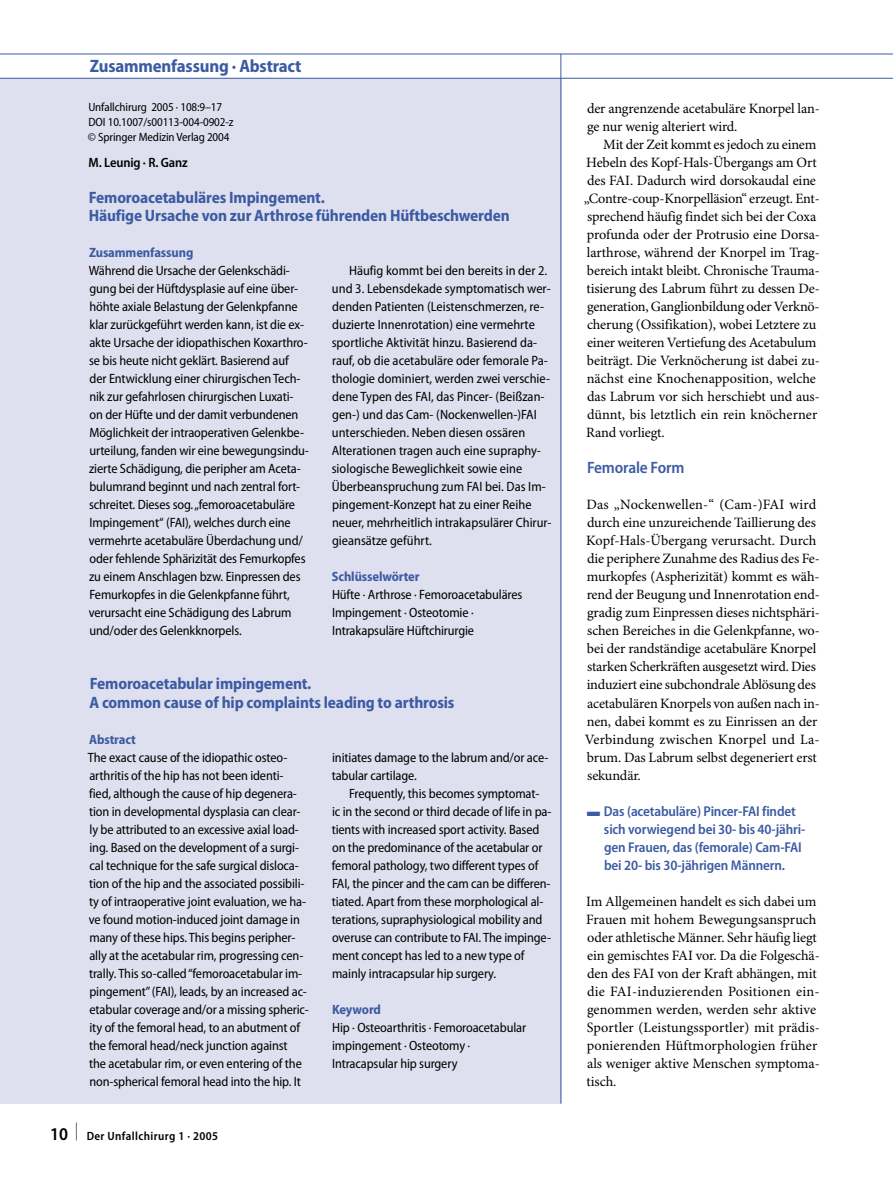
<style>
.page{position:relative;width:893px;height:1178px;background:#fff}
.page>*{position:absolute;margin:0;border:0;box-sizing:border-box;transform-origin:0 0}
.t1{font:700 semi-condensed 18px "Myriad Pro";letter-spacing:-.01em;color:#3c5ba3}
.t2{font:700 semi-condensed 16.5px/18px "Myriad Pro";letter-spacing:-.01em;color:#3c5ba3}
.t3{font:600 semi-condensed 16.5px "Myriad Pro";letter-spacing:-.01em;color:#3c5ba3}
.t4{font:14.25px/18px "Minion Pro";letter-spacing:-.01em;color:#000}
.t5{font:600 semi-condensed 14.25px/18px "Myriad Pro";letter-spacing:-.01em;color:#3c5ba3}
.t6{font:semi-condensed 13.5px/18px "Myriad Pro";letter-spacing:-.01em;color:#000}
.t7{font:700 semi-condensed 13.5px "Myriad Pro";letter-spacing:-.01em;color:#3c5ba3}
.t8{font:600 semi-condensed 13.5px "Myriad Pro";letter-spacing:-.01em;color:#000}
.t9{font:semi-condensed 12px/15px "Myriad Pro";letter-spacing:-.01em;color:#000}
.t10{font:600 semi-condensed 12px "Myriad Pro";letter-spacing:.03em;color:#000}
.s1{font-size:18px}
.s2{font-family:"S Buttons";font-weight:400;font-stretch:normal}
</style>
<div class="page">
<div style="left:0;top:78px;width:561px;height:1025px;background:#dfe0ef"></div>
<hr style="left:560px;top:54px;width:1px;height:1049px;background:#3c5ba3">
<hr style="left:0;top:54px;width:893px;height:1px;background:#3c5ba3">
<hr style="left:0;top:78px;width:893px;height:1px;background:#3c5ba3">
<h1 class="t1" style="left:90px;top:56px;width:213px">Zusammenfassung · Abstract</h1>
<p class="t9" style="left:88px;top:100px;width:147px">Unfallchirurg 2005 · 108:9–17<br>DOI 10.1007/s00113-004-0902-z © Springer Medizin Verlag 2004</p>
<p class="t8" style="left:89px;top:155px;width:101px">M. Leunig · R. Ganz</p>
<p class="t2" style="left:89px;top:189px;width:422px">Femoroacetabuläres Impingement.<br>Häufige Ursache von zur Arthrose führenden Hüftbeschwerden</p>
<p class="t7" style="left:89px;top:245px;width:106px">Zusammenfassung</p>
<p class="t6" style="left:89px;top:262px;width:222px">Während die Ursache der Gelenkschädi&shy;gung bei der Hüftdysplasie auf eine über&shy;höhte axiale Belastung der Gelenkpfanne klar zurückgeführt werden kann, ist die ex&shy;akte Ursache der idiopathischen Koxarthro&shy;se bis heute nicht geklärt. Basierend auf der Entwicklung einer chirurgischen Tech&shy;nik zur gefahrlosen chirurgischen Luxati&shy;on der Hüfte und der damit verbundenen Möglichkeit der intraoperativen Gelenkbe&shy;urteilung, fanden wir eine bewegungsindu&shy;zierte Schädigung, die peripher am Aceta&shy;bulumrand beginnt und nach zentral fort&shy;schreitet. Dieses sog. „femoroacetabuläre Impingement“ (FAI), welches durch eine vermehrte acetabuläre Überdachung und/ oder fehlende Sphärizität des Femurkopfes zu einem Anschlagen bzw. Einpressen des Femurkopfes in die Gelenkpfanne führt, verursacht eine Schädigung des Labrum und/oder des Gelenkknorpels.</p>
<p class="t6" style="left:332px;top:262px;width:221px;text-indent:17px">Häufig kommt bei den bereits in der 2. und 3. Lebensdekade symptomatisch wer&shy;denden Patienten (Leistenschmerzen, re&shy;duzierte Innenrotation) eine vermehrte sportliche Aktivität hinzu. Basierend da&shy;rauf, ob die acetabuläre oder femorale Pa&shy;thologie dominiert, werden zwei verschie&shy;dene Typen des FAI, das Pincer- (Beißzan&shy;gen-) und das Cam- (Nockenwellen-)FAI unterschieden. Neben diesen ossären Alterationen tragen auch eine supraphy&shy;siologische Beweglichkeit sowie eine Überbeanspruchung zum FAI bei. Das Im&shy;pingement-Konzept hat zu einer Reihe neuer, mehrheitlich intrakapsulärer Chirur&shy;gieansätze geführt.</p>
<p class="t7" style="left:332px;top:569px;width:89px">Schlüsselwörter</p>
<p class="t6" style="left:332px;top:586px;width:192px">Hüfte · Arthrose · Femoroacetabuläres<br>Impingement · Osteotomie ·<br>Intrakapsuläre Hüftchirurgie</p>
<p class="t2" style="left:89px;top:675px;width:367px">Femoroacetabular impingement.<br>A common cause of hip complaints leading to arthrosis</p>
<p class="t7" style="left:89px;top:731px;width:48px">Abstract</p>
<p class="t6" style="left:88px;top:748px;width:222px">The exact cause of the idiopathic osteo&shy;arthritis of the hip has not been identi-<br>fied, although the cause of hip degenera&shy;tion in developmental dysplasia can clear&shy;ly be attributed to an excessive axial load&shy;ing. Based on the development of a surgi&shy;cal technique for the safe surgical disloca&shy;tion of the hip and the associated possibili&shy;ty of intraoperative joint evaluation, we ha&shy;ve found motion-induced joint damage in many of these hips. This begins peripher&shy;ally at the acetabular rim, progressing cen&shy;trally. This so-called “femoroacetabular im&shy;pingement” (FAI), leads, by an increased ac&shy;etabular coverage and/or a missing spheric&shy;ity of the femoral head, to an abutment of the femoral head/neck junction against<br>the acetabular rim, or even entering of the non-spherical femoral head into the hip. It</p>
<p class="t6" style="left:332px;top:748px;width:218px">initiates damage to the labrum and/or ace&shy;tabular cartilage.</p>
<p class="t6" style="left:332px;top:784px;width:221px;text-indent:17px">Frequently, this becomes symptomat-<br>ic in the second or third decade of life in pa&shy;tients with increased sport activity. Based on the predominance of the acetabular or femoral pathology, two different types of FAI, the pincer and the cam can be differen&shy;tiated. Apart from these morphological al&shy;terations, supraphysiological mobility and overuse can contribute to FAI. The impinge&shy;ment concept has led to a new type of mainly intracapsular hip surgery.</p>
<p class="t7" style="left:332px;top:1001px;width:50px">Keyword</p>
<p class="t6" style="left:332px;top:1018px;width:196px">Hip · Osteoarthritis · Femoroacetabular impingement · Osteotomy ·<br>Intracapsular hip surgery</p>
<p class="t10" style="left:50px;top:1129px;width:170px"><span class="s1">10 </span><sup>|</sup> Der Unfallchirurg 1 · 2005</p>
<p class="t4" style="left:587px;top:100px;width:234px">der angrenzende acetabuläre Knorpel lan&shy;ge nur wenig alteriert wird.</p>
<p class="t4" style="left:584px;top:136px;width:238px;text-indent:19px">Mit der Zeit kommt es jedoch zu einem Hebeln des Kopf-Hals-Übergangs am Ort des FAI. Dadurch wird dorsokaudal eine „Contre-coup-Knorpelläsion“ erzeugt. Ent&shy;sprechend häufig findet sich bei der Coxa profunda oder der Protrusio eine Dorsa&shy;larthrose, während der Knorpel im Trag&shy;bereich intakt bleibt. Chronische Trauma&shy;tisierung des Labrum führt zu dessen De&shy;generation, Ganglionbildung oder Verknö&shy;cherung (Ossifikation), wobei Letztere zu einer weiteren Vertiefung des Acetabulum beiträgt. Die Verknöcherung ist dabei zu&shy;nächst eine Knochenapposition, welche das Labrum vor sich herschiebt und aus&shy;dünnt, bis letztlich ein rein knöcherner Rand vorliegt.</p>
<p class="t3" style="left:587px;top:459px;width:99px">Femorale Form</p>
<p class="t4" style="left:585px;top:496px;width:237px">Das „Nockenwellen-“ (Cam-)FAI wird durch eine unzureichende Taillierung des Kopf-Hals-Übergang verursacht. Durch die periphere Zunahme des Radius des Fe&shy;murkopfes (Aspherizität) kommt es wäh&shy;rend der Beugung und Innenrotation end&shy;gradig zum Einpressen dieses nichtsphäri&shy;schen Bereiches in die Gelenkpfanne, wo&shy;bei der randständige acetabuläre Knorpel starken Scherkräften ausgesetzt wird. Dies induziert eine subchondrale Ablösung des acetabulären Knorpels von außen nach in&shy;nen, dabei kommt es zu Einrissen an der Verbindung zwischen Knorpel und La&shy;brum. Das Labrum selbst degeneriert erst sekundär.</p>
<p class="t5" style="left:604px;top:802px;width:203px;text-indent:-17px"><span class="s2">E</span> Das (acetabuläre) Pincer-FAI findet sich vorwiegend bei 30- bis 40-jähri&shy;gen Frauen, das (femorale) Cam-FAI bei 20- bis 30-jährigen Männern.</p>
<p class="t4" style="left:586px;top:892px;width:235px">Im Allgemeinen handelt es sich dabei um Frauen mit hohem Bewegungsanspruch oder athletische Männer. Sehr häufig liegt ein gemischtes FAI vor. Da die Folgeschä&shy;den des FAI von der Kraft abhängen, mit die FAI-induzierenden Positionen ein&shy;genommen werden, werden sehr aktive Sportler (Leistungssportler) mit prädis&shy;ponierenden Hüftmorphologien früher als weniger aktive Menschen symptoma&shy;tisch.</p>
</div>
